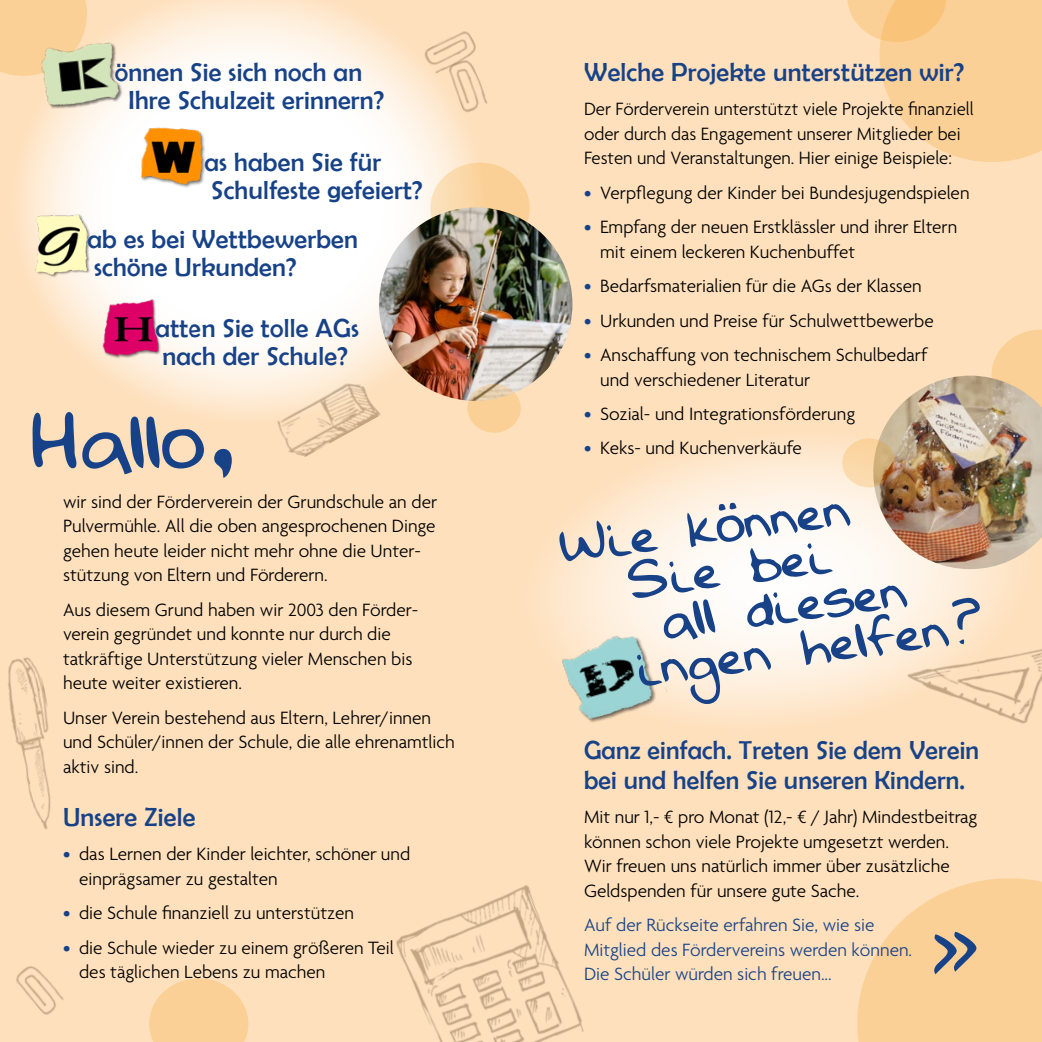
<style>
.page{position:relative;width:1042px;height:1042px;background:#fee0bc}
.page>*{position:absolute;margin:0;border:0;box-sizing:border-box;transform-origin:0 0}
.t1{font:87.5px "Daves Hand";color:#184287}
.t2{font:57.75px "Daves Hand";color:#184287}
.t3{font:26.25px/28px "Berlin Sans FB";letter-spacing:.01em;color:#184287}
.t4{font:300 19.25px/24.5px "Agenda";color:#000}
.t5{font:300 19.25px/24.5px "Agenda";color:#184287}
.s1{font-weight:500;color:#184287}
</style>
<div class="page">
<svg style="left:21px;top:0;width:462px;height:415px;fill:#fefbf7"></svg>
<svg style="left:545px;top:444px;width:464px;height:275px"></svg>
<div style="left:0;top:0;width:87px;height:76px;background:#fbd097"></div>
<svg style="left:847px;top:0;width:195px;height:162px"></svg>
<div style="left:430px;top:163px;width:100px;height:90px;background:linear-gradient(to right,#fbdfb8,#fbcc8e);border-radius:50%"></div>
<svg style="left:149px;top:978px;width:99px;height:64px"></svg>
<svg style="left:991px;top:330px;width:51px;height:46px"></svg>
<img style="left:551px;top:617px;width:122px;height:106px">
<img style="left:36px;top:36px;width:88px;height:75px">
<img style="left:132px;top:111px;width:75px;height:82px">
<img style="left:28px;top:209px;width:66px;height:71px">
<img style="left:95px;top:288px;width:70px;height:82px">
<img style="left:8px;top:657px;width:43px;height:172px">
<img style="left:396px;top:885px;width:188px;height:157px">
<img style="left:901px;top:588px;width:141px;height:136px">
<img style="left:256px;top:360px;width:135px;height:97px">
<img style="left:407px;top:28px;width:76px;height:67px">
<img style="left:445px;top:50px;width:42px;height:71px">
<img style="left:16px;top:966px;width:48px;height:49px">
<img style="left:379px;top:207px;width:193px;height:194px;border-radius:97px">
<img style="left:873px;top:376px;width:169px;height:193px">
<svg style="left:842px;top:438px;width:53px;height:49px"></svg>
<svg style="left:467px;top:384px;width:54px;height:49px;background:#f2cc99"></svg>
<svg style="left:857px;top:878px;width:185px;height:164px"></svg>
<h3 class="t3" style="left:129px;top:58px;width:257px;text-indent:-14px">önnen Sie sich noch an<br>Ihre Schulzeit erinnern?</h3>
<h3 class="t3" style="left:204px;top:148px;width:220px">as haben Sie für<br>Schulfeste gefeiert?</h3>
<h3 class="t3" style="left:87px;top:225px;width:272px">ab es bei Wettbewerben schöne Urkunden?</h3>
<h3 class="t3" style="left:156px;top:313px;width:205px">atten Sie tolle AGs nach der Schule?</h3>
<h1 class="t1" style="left:26px;top:369px;width:207px">Hallo,</h1>
<p class="t4" style="left:63px;top:489px;width:376px">wir sind der Förderverein der Grundschule an der Pulvermühle. All die oben angesprochenen Dinge gehen heute leider nicht mehr ohne die Unter&shy;stützung von Eltern und Förderern.</p>
<p class="t4" style="left:63px;top:597px;width:357px">Aus diesem Grund haben wir 2003 den Förder&shy;verein gegründet und konnte nur durch die tatkräftige Unterstützung vieler Menschen bis heute weiter existieren.</p>
<p class="t4" style="left:63px;top:705px;width:393px">Unser Verein bestehend aus Eltern, Lehrer/innen und Schüler/innen der Schule, die alle ehrenamtlich aktiv sind.</p>
<h3 class="t3" style="left:63px;top:802px;width:134px">Unsere Ziele</h3>
<p class="t4" style="left:79px;top:841px;width:333px;text-indent:-16px"><span class="s1">•</span> das Lernen der Kinder leichter, schöner und einprägsamer zu gestalten</p>
<p class="t4" style="left:63px;top:900px;width:293px"><span class="s1">•</span> die Schule finanziell zu unterstützen</p>
<p class="t4" style="left:79px;top:935px;width:316px;text-indent:-16px"><span class="s1">•</span> die Schule wieder zu einem größeren Teil des täglichen Lebens zu machen</p>
<h3 class="t3" style="left:584px;top:58px;width:382px">Welche Projekte unterstützen wir?</h3>
<p class="t4" style="left:584px;top:97px;width:391px">Der Förderverein unterstützt viele Projekte finanziell oder durch das Engagement unserer Mitglieder bei<br>Festen und Veranstaltungen. Hier einige Beispiele:</p>
<p class="t4" style="left:584px;top:180px;width:387px"><span class="s1">•</span> Verpflegung der Kinder bei Bundesjugendspielen</p>
<p class="t4" style="left:600px;top:215px;width:359px;text-indent:-16px"><span class="s1">•</span> Empfang der neuen Erstklässler und ihrer Eltern mit einem leckeren Kuchenbuffet</p>
<p class="t4" style="left:584px;top:273px;width:339px"><span class="s1">•</span> Bedarfsmaterialien für die AGs der Klassen</p>
<p class="t4" style="left:584px;top:308px;width:351px"><span class="s1">•</span> Urkunden und Preise für Schulwettbewerbe</p>
<p class="t4" style="left:600px;top:342px;width:329px;text-indent:-16px"><span class="s1">•</span> Anschaffung von technischem Schulbedarf und verschiedener Literatur</p>
<p class="t4" style="left:584px;top:401px;width:273px"><span class="s1">•</span> Sozial- und Integrationsförderung</p>
<p class="t4" style="left:584px;top:436px;width:219px"><span class="s1">•</span> Keks- und Kuchenverkäufe</p>
<h2 class="t2" style="left:551px;top:498px;width:296px;rotate:-7deg">Wie können</h2>
<h2 class="t2" style="left:619px;top:534px;width:209px;rotate:-7deg">Sie bei</h2>
<h2 class="t2" style="left:656px;top:573px;width:248px;rotate:-7deg">all diesen</h2>
<h2 class="t2" style="left:630px;top:620px;width:350px;rotate:-7deg">ingen helfen?</h2>
<h3 class="t3" style="left:584px;top:735px;width:396px;line-height:29.8px">Ganz einfach. Treten Sie dem Verein bei und helfen Sie unseren Kindern.</h3>
<p class="t4" style="left:584px;top:804px;width:395px">Mit nur 1,- € pro Monat (12,- € / Jahr) Mindestbeitrag können schon viele Projekte umgesetzt werden.<br>Wir freuen uns natürlich immer über zusätzliche Geldspenden für unsere gute Sache.</p>
<p class="t5" style="left:584px;top:912px;width:330px">Auf der Rückseite erfahren Sie, wie sie<br>Mitglied des Fördervereins werden können.<br>Die Schüler würden sich freuen...</p>
</div>
